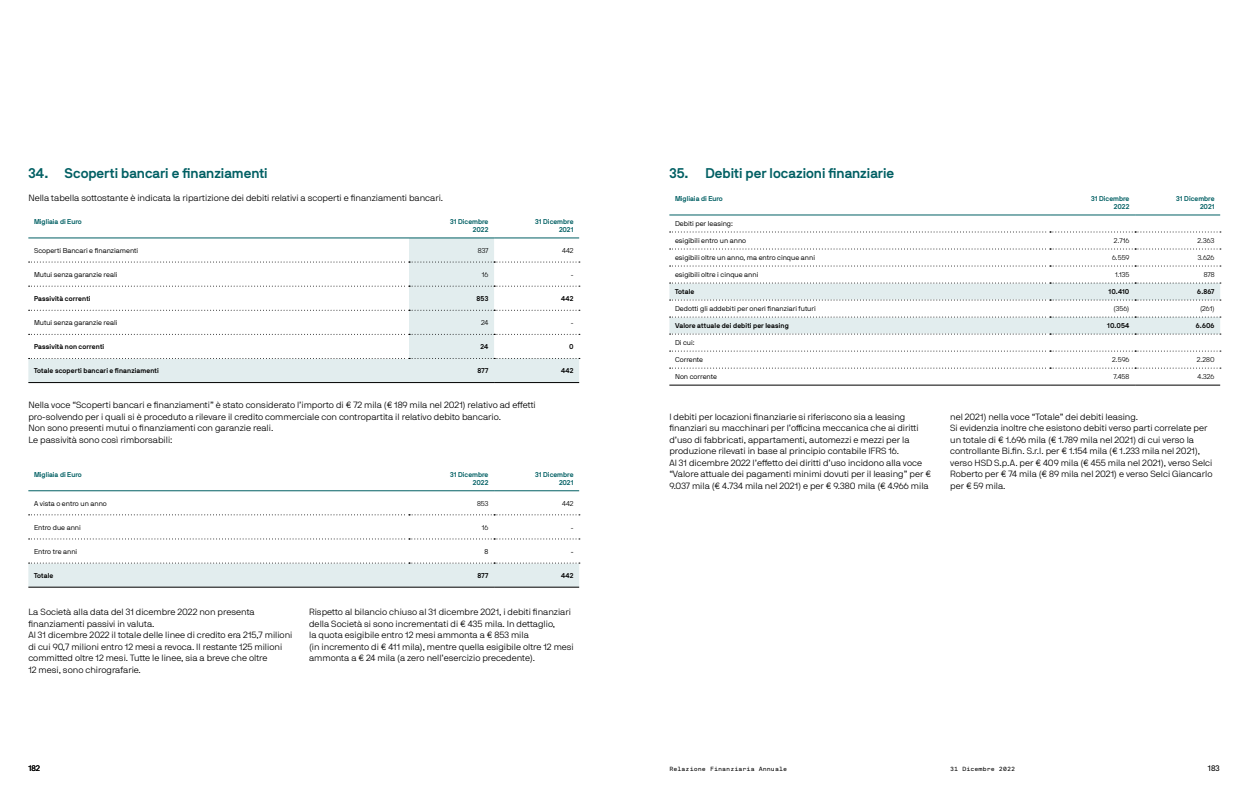
<style>
.page{position:relative;width:1248px;height:794px;background:#fff}
.page>*{position:absolute;margin:0;border:0;box-sizing:border-box;transform-origin:0 0}
.t1{font:14px "NB International Pro Bol";color:#005f63}
.t2{font:9px/11.5px "NB International Pro Lig";color:#000}
.t3{font:8px "NB International Pro Reg";color:#000}
.t4{font:7px "NB International Pro Boo";color:#000}
.t5{font:7px "NB International Pro Bol";letter-spacing:.02em;color:#000}
.t6{font:7px/8px "NB International Pro Bol";color:#005f63;text-align:right}
.t7{font:7px "NB International Pro Lig";color:#000}
.t8{font:6px "NB International Pro Mono";color:#000}
</style>
<div class="page">
<svg style="left:28px;top:239px;width:551px;height:143px"></svg>
<svg style="left:29px;top:262px;width:551px;height:1px"></svg>
<svg style="left:29px;top:334px;width:551px;height:1px"></svg>
<svg style="left:29px;top:358px;width:551px;height:1px"></svg>
<hr style="left:28px;top:238px;width:381px;height:1px;background:#005f63">
<hr style="left:409px;top:238px;width:85px;height:1px;background:#005f63">
<hr style="left:494px;top:238px;width:85px;height:1px;background:#005f63">
<hr style="left:28px;top:382px;width:381px;height:1px;background:#000">
<hr style="left:409px;top:382px;width:85px;height:1px;background:#000">
<hr style="left:494px;top:382px;width:85px;height:1px;background:#000">
<svg style="left:29px;top:286px;width:551px;height:1px"></svg>
<svg style="left:29px;top:310px;width:551px;height:1px"></svg>
<svg style="left:29px;top:514px;width:551px;height:1px"></svg>
<svg style="left:29px;top:539px;width:551px;height:1px"></svg>
<svg style="left:28px;top:563px;width:552px;height:24px;background:#dee8e9"></svg>
<hr style="left:28px;top:490px;width:381px;height:1px;background:#005f63">
<hr style="left:409px;top:490px;width:85px;height:1px;background:#005f63">
<hr style="left:494px;top:490px;width:85px;height:1px;background:#005f63">
<hr style="left:28px;top:587px;width:381px;height:1px;background:#000">
<hr style="left:409px;top:587px;width:85px;height:1px;background:#000">
<hr style="left:494px;top:587px;width:85px;height:1px;background:#000">
<svg style="left:669px;top:249px;width:551px;height:1px"></svg>
<svg style="left:669px;top:266px;width:551px;height:1px"></svg>
<svg style="left:669px;top:283px;width:551px;height:52px"></svg>
<svg style="left:669px;top:351px;width:551px;height:1px"></svg>
<svg style="left:669px;top:368px;width:551px;height:1px"></svg>
<hr style="left:669px;top:385px;width:380px;height:1px;background:#000">
<hr style="left:1049px;top:385px;width:85px;height:1px;background:#000">
<hr style="left:1134px;top:385px;width:85px;height:1px;background:#000">
<svg style="left:669px;top:232px;width:551px;height:1px"></svg>
<hr style="left:669px;top:215px;width:380px;height:1px;background:#005f63">
<hr style="left:1049px;top:215px;width:85px;height:1px;background:#005f63">
<hr style="left:1134px;top:215px;width:85px;height:1px;background:#005f63">
<h1 class="t1" style="left:28px;top:165px;width:241px">34. Scoperti bancari e finanziamenti</h1>
<p class="t2" style="left:28px;top:192px;width:416px">Nella tabella sottostante è indicata la ripartizione dei debiti relativi a scoperti e finanziamenti bancari.</p>
<p class="t6" style="left:34px;top:217px;width:49px">Migliaia di Euro</p>
<p class="t6" style="left:450px;top:217px;width:40px">31 Dicembre<br>2022</p>
<p class="t6" style="left:535px;top:217px;width:40px">31 Dicembre<br>2021</p>
<p class="t4" style="left:34px;top:246px;width:106px">Scoperti Bancari e finanziamenti</p>
<p class="t7" style="left:478px;top:246px;width:12px">837</p>
<p class="t7" style="left:562px;top:246px;width:13px">442</p>
<p class="t4" style="left:34px;top:270px;width:85px">Mutui senza garanzie reali</p>
<p class="t7" style="left:482px;top:270px;width:8px">16</p>
<p class="t7" style="left:570px;top:270px;width:3px">-</p>
<p class="t5" style="left:34px;top:294px;width:58px">Passività correnti</p>
<p class="t5" style="left:476px;top:294px;width:13px">853</p>
<p class="t5" style="left:561px;top:294px;width:14px">442</p>
<p class="t4" style="left:34px;top:318px;width:85px">Mutui senza garanzie reali</p>
<p class="t7" style="left:481px;top:318px;width:9px">24</p>
<p class="t7" style="left:570px;top:318px;width:3px">-</p>
<p class="t5" style="left:34px;top:343px;width:72px">Passività non correnti</p>
<p class="t5" style="left:480px;top:343px;width:9px">24</p>
<p class="t5" style="left:569px;top:343px;width:6px">0</p>
<p class="t5" style="left:34px;top:367px;width:126px">Totale scoperti bancari e finanziamenti</p>
<p class="t5" style="left:477px;top:367px;width:13px">877</p>
<p class="t5" style="left:561px;top:367px;width:14px">442</p>
<p class="t2" style="left:28px;top:399px;width:509px">Nella voce “Scoperti bancari e finanziamenti” è stato considerato l’importo di € 72 mila (€ 189 mila nel 2021) relativo ad effetti pro-solvendo per i quali si è proceduto a rilevare il credito commerciale con contropartita il relativo debito bancario.<br>Non sono presenti mutui o finanziamenti con garanzie reali.<br>Le passività sono così rimborsabili:</p>
<p class="t6" style="left:34px;top:470px;width:49px">Migliaia di Euro</p>
<p class="t6" style="left:450px;top:470px;width:40px">31 Dicembre<br>2022</p>
<p class="t6" style="left:535px;top:470px;width:40px">31 Dicembre<br>2021</p>
<p class="t4" style="left:34px;top:499px;width:74px">A vista o entro un anno</p>
<p class="t7" style="left:477px;top:499px;width:13px">853</p>
<p class="t7" style="left:562px;top:499px;width:13px">442</p>
<p class="t4" style="left:34px;top:523px;width:48px">Entro due anni</p>
<p class="t7" style="left:482px;top:523px;width:8px">16</p>
<p class="t7" style="left:570px;top:523px;width:3px">-</p>
<p class="t4" style="left:34px;top:547px;width:45px">Entro tre anni</p>
<p class="t4" style="left:484px;top:547px;width:5px">8</p>
<p class="t4" style="left:570px;top:547px;width:4px">-</p>
<p class="t5" style="left:34px;top:571px;width:21px">Totale</p>
<p class="t5" style="left:477px;top:571px;width:13px">877</p>
<p class="t5" style="left:561px;top:571px;width:14px">442</p>
<p class="t2" style="left:28px;top:606px;width:265px">La Società alla data del 31 dicembre 2022 non presenta finanziamenti passivi in valuta.<br>Al 31 dicembre 2022 il totale delle linee di credito era 215,7 milioni di cui 90,7 milioni entro 12 mesi a revoca. Il restante 125 milioni committed oltre 12 mesi. Tutte le linee, sia a breve che oltre<br>12 mesi, sono chirografarie.</p>
<p class="t2" style="left:309px;top:606px;width:266px">Rispetto al bilancio chiuso al 31 dicembre 2021, i debiti finanziari della Società si sono incrementati di € 435 mila. In dettaglio,<br>la quota esigibile entro 12 mesi ammonta a € 853 mila<br>(in incremento di € 411 mila), mentre quella esigibile oltre 12 mesi ammonta a € 24 mila (a zero nell’esercizio precedente).</p>
<h1 class="t1" style="left:669px;top:165px;width:226px">35. Debiti per locazioni finanziarie</h1>
<p class="t6" style="left:675px;top:194px;width:49px">Migliaia di Euro</p>
<p class="t6" style="left:1090px;top:194px;width:40px">31 Dicembre<br>2022</p>
<p class="t6" style="left:1176px;top:194px;width:40px">31 Dicembre<br>2021</p>
<p class="t4" style="left:675px;top:220px;width:59px">Debiti per leasing:</p>
<p class="t4" style="left:675px;top:237px;width:73px">esigibili entro un anno</p>
<p class="t7" style="left:1113px;top:237px;width:17px">2.716</p>
<p class="t7" style="left:1197px;top:237px;width:18px">2.363</p>
<p class="t4" style="left:675px;top:254px;width:141px">esigibili oltre un anno, ma entro cinque anni</p>
<p class="t7" style="left:1111px;top:254px;width:19px">6.559</p>
<p class="t7" style="left:1197px;top:254px;width:18px">3.626</p>
<p class="t4" style="left:675px;top:271px;width:85px">esigibili oltre i cinque anni</p>
<p class="t7" style="left:1115px;top:271px;width:16px">1.135</p>
<p class="t7" style="left:1203px;top:271px;width:12px">878</p>
<p class="t5" style="left:675px;top:288px;width:21px">Totale</p>
<p class="t5" style="left:1108px;top:288px;width:22px">10.410</p>
<p class="t5" style="left:1197px;top:288px;width:19px">6.867</p>
<p class="t4" style="left:675px;top:305px;width:142px">Dedotti gli addebiti per oneri finanziari futuri</p>
<p class="t7" style="left:1113px;top:305px;width:17px">(356)</p>
<p class="t7" style="left:1199px;top:305px;width:16px">(261)</p>
<p class="t5" style="left:675px;top:322px;width:115px">Valore attuale dei debiti per leasing</p>
<p class="t5" style="left:1107px;top:322px;width:24px">10.054</p>
<p class="t5" style="left:1195px;top:322px;width:20px">6.606</p>
<p class="t4" style="left:675px;top:339px;width:21px">Di cui:</p>
<p class="t4" style="left:675px;top:356px;width:30px">Corrente</p>
<p class="t7" style="left:1112px;top:356px;width:19px">2.596</p>
<p class="t7" style="left:1196px;top:356px;width:19px">2.280</p>
<p class="t4" style="left:675px;top:373px;width:43px">Non corrente</p>
<p class="t7" style="left:1113px;top:373px;width:17px">7.458</p>
<p class="t7" style="left:1197px;top:373px;width:18px">4.326</p>
<p class="t2" style="left:669px;top:410px;width:263px">I debiti per locazioni finanziarie si riferiscono sia a leasing finanziari su macchinari per l’officina meccanica che ai diritti d’uso di fabbricati, appartamenti, automezzi e mezzi per la produzione rilevati in base al principio contabile IFRS 16.<br>Al 31 dicembre 2022 l’effetto dei diritti d’uso incidono alla voce “Valore attuale dei pagamenti minimi dovuti per il leasing” per € 9.037 mila (€ 4.734 mila nel 2021) e per € 9.380 mila (€ 4.966 mila</p>
<p class="t2" style="left:950px;top:410px;width:264px">nel 2021) nella voce “Totale” dei debiti leasing.<br>Si evidenzia inoltre che esistono debiti verso parti correlate per un totale di € 1.696 mila (€ 1.789 mila nel 2021) di cui verso la controllante Bi.fin. S.r.l. per € 1.154 mila (€ 1.233 mila nel 2021), verso HSD S.p.A. per € 409 mila (€ 455 mila nel 2021), verso Selci Roberto per € 74 mila (€ 89 mila nel 2021) e verso Selci Giancarlo per € 59 mila.</p>
<p class="t3" style="left:28px;top:764px;width:13px">182</p>
<p class="t8" style="left:669px;top:765px;width:119px">Relazione Finanziaria Annuale</p>
<p class="t8" style="left:950px;top:765px;width:66px">31 Dicembre 2022</p>
<p class="t3" style="left:1207px;top:764px;width:13px">183</p>
</div>
